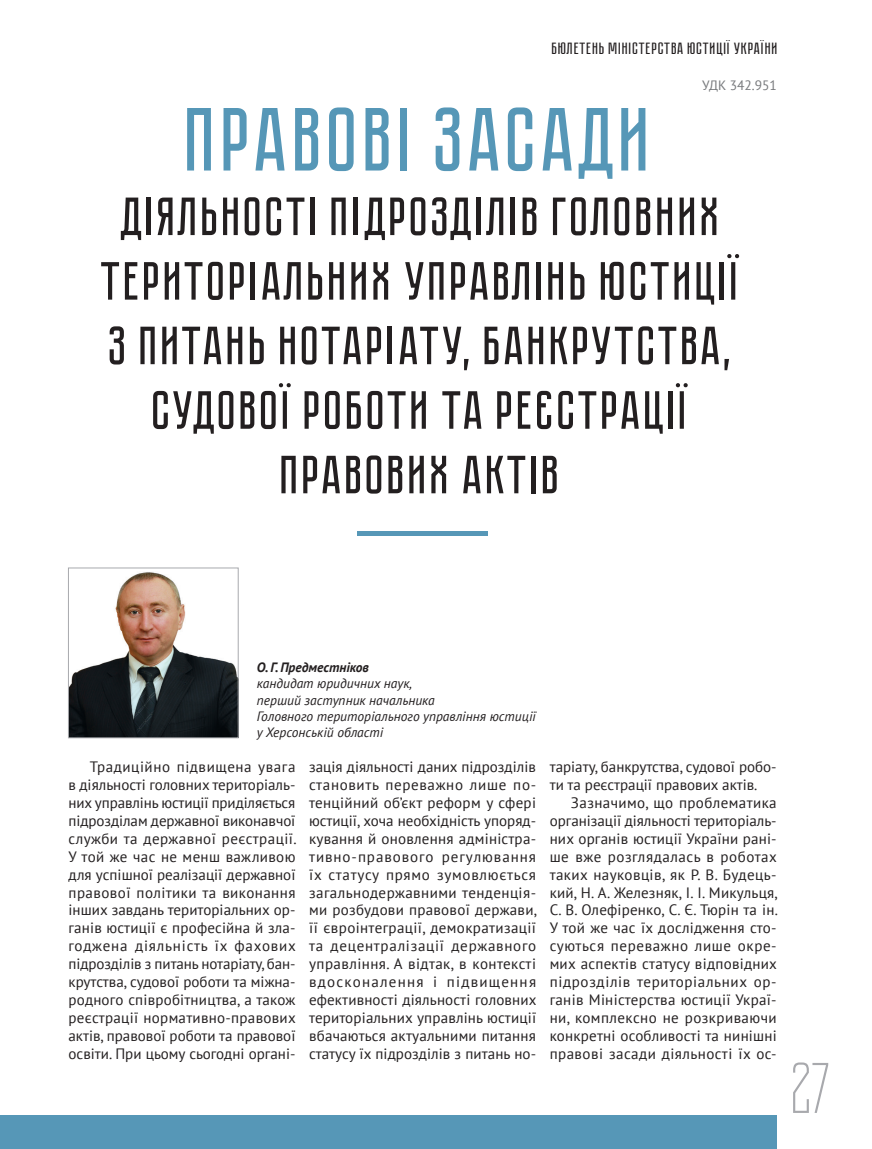
<style>
.page{position:relative;width:872px;height:1149px;background:#fff}
.page>*{position:absolute;margin:0;border:0;box-sizing:border-box;transform-origin:0 0}
.Осн_заголовок{font:700 90px "Pobeda";letter-spacing:-.01em;color:#5697b7}
.t1{font:72px "Pobeda";color:#a8a9ad}
.Осн_заголовок-2{font:700 54px/64.5px "Pobeda";color:#231f20;text-align:center}
.t2{font:700 16.5px "Pobeda";color:#231f20}
.Осн_текст_копія{font:15px/18px "PT Sans";color:#231f20;text-align:justify}
.Фио_регалии{font:italic 13.5px/16.2px "PT Sans";color:#231f20}
.Фио_регалии-2{font:italic 700 13.5px "PT Sans";color:#231f20}
.Осн_текст{font:13.5px "PT Sans";color:#76787b}
</style>
<div class="page">
<div style="left:0;top:1114px;width:776px;height:34px;background:#5697b7"></div>
<div style="left:357px;top:531px;width:131px;height:5px;background:#5697b7"></div>
<img style="left:70px;top:572px;width:166px;height:163px">
<div style="left:68px;top:567px;width:170px;height:170px;border:1px solid #a8a9ad"></div>
<p class="t2" style="left:552px;top:39px;width:228px">бюлетень міністерства юстиції україни</p>
<p class="Осн_текст" style="left:702px;top:76px;width:76px">УДК 342.951</p>
<p class="Осн_заголовок" style="left:187px;top:90px;width:472px">ПРАВОВІ ЗАСАДИ</p>
<p class="Осн_заголовок-2" style="left:102px;top:185px;width:643px">ДІЯЛЬНОСТІ ПІДРОЗДІЛІВ ГОЛОВНИХ<br>ТЕРИТОРІАЛЬНИХ УПРАВЛІНЬ ЮСТИЦІЇ<br>З ПИТАНЬ НОТАРІАТУ, БАНКРУТСТВА,<br>СУДОВОЇ РОБОТИ ТА РЕЄСТРАЦІЇ<br>ПРАВОВИХ АКТІВ</p>
<p class="Фио_регалии-2" style="left:257px;top:658px;width:113px">О. Г. Предместніков</p>
<p class="Фио_регалии" style="left:257px;top:675px;width:281px">кандидат юридичних наук,<br>перший заступник начальника<br>Головного територіального управління юстиції у Херсонській області</p>
<p class="Осн_текст_копія" style="left:69px;top:757px;width:230px;text-indent:21px">Традиційно підвищена увага в діяльності головних територіаль&shy;них управлінь юстиції приділяється підрозділам державної виконавчої служби та державної реєстрації.<br>У той же час не менш важливою для успішної реалізації державної правової політики та виконання інших завдань територіальних ор&shy;ганів юстиції є професійна й зла&shy;годжена діяльність їх фахових підрозділів з питань нотаріату, бан&shy;крутства, судової роботи та міжна&shy;родного співробітництва, а також реєстрації нормативно-правових актів, правової роботи та правової освіти. При цьому сьогодні органі-</p>
<p class="Осн_текст_копія" style="left:309px;top:757px;width:229px">зація діяльності даних підрозділів становить переважно лише по&shy;тенційний об’єкт реформ у сфері юстиції, хоча необхідність упоряд&shy;кування й оновлення адміністра&shy;тивно-правового регулювання їх статусу прямо зумовлюється загальнодержавними тенденція&shy;ми розбудови правової держави, її євроінтеграції, демократизації та децентралізації державного управління. А відтак, в контексті вдосконалення і підвищення ефективності діяльності головних територіальних управлінь юстиції вбачаються актуальними питання статусу їх підрозділів з питань но-</p>
<p class="Осн_текст_копія" style="left:549px;top:757px;width:228px">таріату, банкрутства, судової робо&shy;ти та реєстрації правових актів.</p>
<p class="Осн_текст_копія" style="left:549px;top:792px;width:230px;text-indent:21px">Зазначимо, що проблематика організації діяльності територіаль&shy;них органів юстиції України рані&shy;ше вже розглядалась в роботах таких науковців, як Р. В. Будець&shy;кий, Н. А. Железняк, І. І. Микульця, С. В. Олефіренко, С. Є. Тюрін та ін.<br>У той же час їх дослідження сто&shy;суються переважно лише окре&shy;мих аспектів статусу відповідних підрозділів територіальних ор&shy;ганів Міністерства юстиції Украї&shy;ни, комплексно не розкриваючи конкретні особливості та нинішні правові засади діяльності їх ос-</p>
<h2 class="t1" style="left:793px;top:1048px;width:45px">27</h2>
</div>
